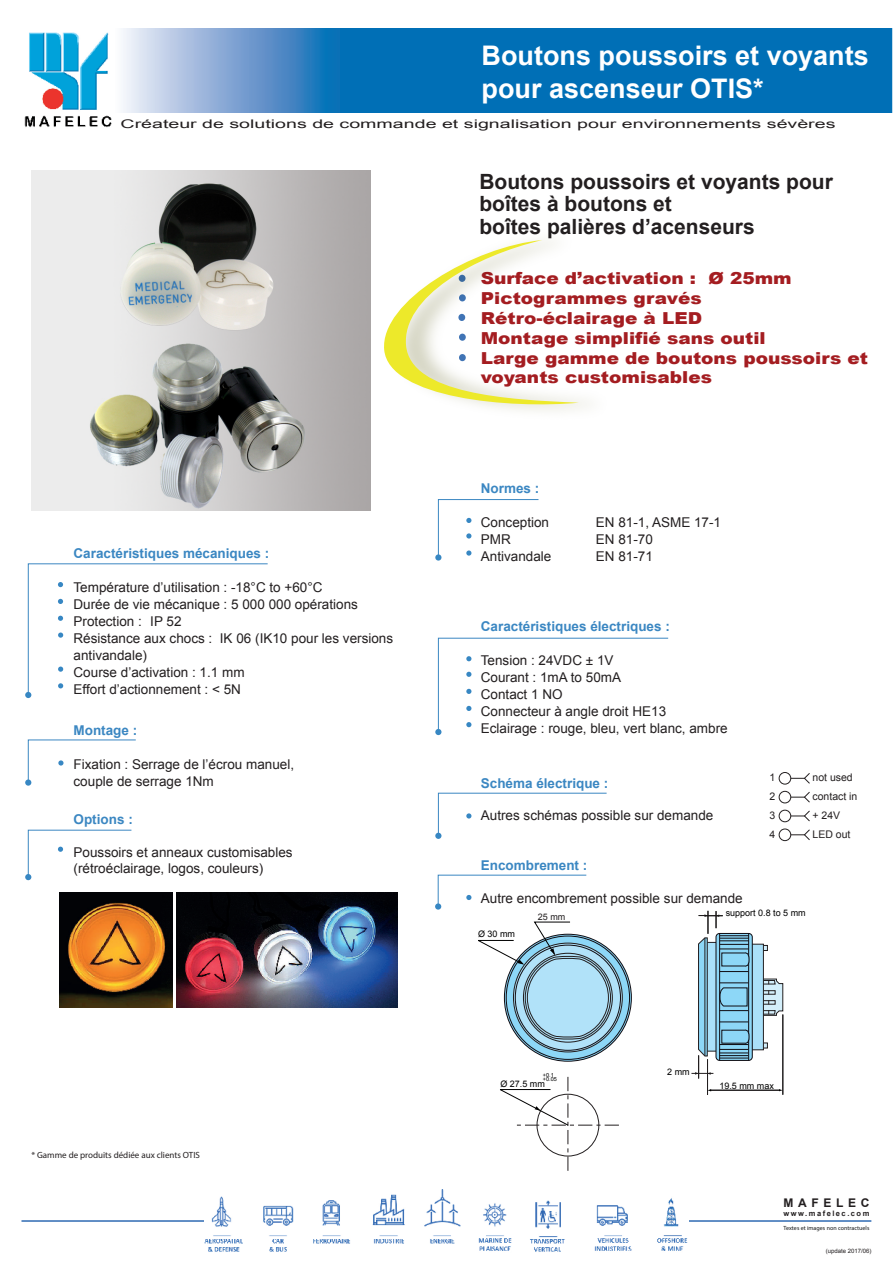
<style>
.page{position:relative;width:893px;height:1263px;background:#fff}
.page>*{position:absolute;margin:0;border:0;box-sizing:border-box;transform-origin:0 0}
.t1{font:700 27px/32.4px "Arial";color:#fff}
.t2{font:700 21px/22.5px "Arial";color:#231f20}
.t3{font:900 16.5px/19.8px "Arial";color:#a41d21;scale:1.12 1}
.t4{font:13.5px/17px "Arial";color:#231f20}
.t5{font:700 13.5px "Arial";color:#3b87c2}
.t6{font:700 12px "Arial";letter-spacing:.39em;color:#231f20}
.t7{font:11.85px "Arial";color:#231f20;scale:1.65 1}
.t8{font:10.5px/19px "Arial";color:#231f20}
.t9{font:9px "Arial";color:#000}
.t10{font:9px "Myriad";color:#231f20}
.t11{font:9px "Arial";color:#231f20}
.t12{font:700 7.5px "Arial";letter-spacing:.2em;color:#231f20}
.t13{font:6px "Myriad";letter-spacing:.005em;color:#121516}
.t14{font:6px "Arial";color:#231f20}
.t15{font:5.55px/4.5px "Arial";color:#000}
</style>
<div class="page">
<svg style="left:123px;top:28px;width:767px;height:84px;background:#237fbe"></svg>
<img style="left:25px;top:32px;width:87px;height:96px">
<svg style="left:384px;top:240px;width:195px;height:169px"></svg>
<svg style="left:506px;top:936px;width:124px;height:123px"></svg>
<svg style="left:513px;top:943px;width:109px;height:109px"></svg>
<svg style="left:478px;top:922px;width:133px;height:118px"></svg>
<div style="left:435px;top:554px;width:6px;height:7px;background:#3787c3;border-radius:50%"></div>
<svg style="left:25px;top:563px;width:243px;height:135px"></svg>
<svg style="left:435px;top:637px;width:234px;height:98px"></svg>
<svg style="left:438px;top:499px;width:101px;height:59px"></svg>
<div style="left:458px;top:314px;width:7px;height:7px;background:#4074b5;border-radius:50%"></div>
<div style="left:779px;top:772px;width:12px;height:12px;border:1px solid #231f20;border-radius:50%"></div>
<svg style="left:791px;top:773px;width:19px;height:11px"></svg>
<div style="left:779px;top:791px;width:12px;height:12px;border:1px solid #231f20;border-radius:50%"></div>
<svg style="left:791px;top:791px;width:19px;height:12px"></svg>
<div style="left:779px;top:810px;width:12px;height:12px;border:1px solid #231f20;border-radius:50%"></div>
<svg style="left:791px;top:810px;width:19px;height:12px"></svg>
<div style="left:779px;top:829px;width:12px;height:12px;border:1px solid #231f20;border-radius:50%"></div>
<svg style="left:791px;top:829px;width:19px;height:11px"></svg>
<hr style="left:707px;top:1059px;width:1px;height:36px;background:#231f20">
<hr style="left:782px;top:1014px;width:1px;height:81px;background:#231f20">
<hr style="left:710px;top:1090px;width:70px;height:1px;background:#231f20">
<svg style="left:764px;top:978px;width:20px;height:38px"></svg>
<svg style="left:764px;top:945px;width:4px;height:6px"></svg>
<svg style="left:764px;top:1042px;width:4px;height:6px"></svg>
<div style="left:728px;top:944px;width:36px;height:106px;background:#aae0f9;border:1px solid #231f20"></div>
<div style="left:716px;top:933px;width:36px;height:127px;background:linear-gradient(to bottom,#8dd7f7,#8dd7f7);border-radius:4px"></div>
<div style="left:716px;top:933px;width:37px;height:128px;border:1px solid #0f0c12;border-radius:4px"></div>
<svg style="left:691px;top:911px;width:58px;height:167px"></svg>
<svg style="left:500px;top:1077px;width:119px;height:94px"></svg>
<svg style="left:28px;top:739px;width:108px;height:44px"></svg>
<div style="left:25px;top:779px;width:6px;height:7px;background:#3787c3;border-radius:50%"></div>
<svg style="left:435px;top:792px;width:172px;height:47px"></svg>
<svg style="left:25px;top:829px;width:107px;height:51px"></svg>
<svg style="left:437px;top:874px;width:150px;height:34px"></svg>
<div style="left:435px;top:903px;width:6px;height:7px;background:#3787c3;border-radius:50%"></div>
<img style="left:176px;top:892px;width:221px;height:115px">
<img style="left:60px;top:892px;width:112px;height:115px">
<img style="left:31px;top:341px;width:340px;height:170px">
<img style="left:31px;top:171px;width:340px;height:170px">
<hr style="left:21px;top:1220px;width:205px;height:2px;background:#2e6ab3">
<hr style="left:667px;top:1220px;width:204px;height:2px;background:#2e6ab3">
<img style="left:204px;top:1190px;width:485px;height:62px">
<h1 class="t1" style="left:482px;top:40px;width:389px">Boutons poussoirs et voyants pour ascenseur OTIS*</h1>
<p class="t7" style="left:121px;top:116px;width:435px">Créateur de solutions de commande et signalisation pour environnements sévères</p>
<h2 class="t2" style="left:479px;top:171px;width:355px">Boutons poussoirs et voyants pour boîtes à boutons et<br>boîtes palières d’acenseurs</h2>
<p class="t5" style="left:74px;top:544px;width:197px">Caractéristiques mécaniques :</p>
<p class="t4" style="left:74px;top:579px;width:321px">Température d’utilisation : -18°C to +60°C<br>Durée de vie mécanique : 5 000 000 opérations<br>Protection : IP 52<br>Résistance aux chocs : IK 06 (IK10 pour les versions antivandale)<br>Course d’activation : 1.1 mm<br>Effort d’actionnement : &lt; 5N</p>
<p class="t5" style="left:74px;top:721px;width:65px">Montage :</p>
<p class="t4" style="left:74px;top:755px;width:222px">Fixation : Serrage de l’écrou manuel, couple de serrage 1Nm</p>
<p class="t5" style="left:74px;top:810px;width:61px">Options :</p>
<p class="t4" style="left:74px;top:844px;width:221px;line-height:16.5px">Poussoirs et anneaux customisables (rétroéclairage, logos, couleurs)</p>
<p class="t10" style="left:31px;top:1149px;width:170px">* Gamme de produits dédiée aux clients OTIS</p>
<p class="t3" style="left:481px;top:268px;width:347px">Surface d’activation : Ø 25mm<br>Pictogrammes gravés<br>Rétro-éclairage à LED<br>Montage simplifié sans outil<br>Large gamme de boutons poussoirs et voyants customisables</p>
<p class="t5" style="left:481px;top:479px;width:60px">Normes :</p>
<p class="t4" style="left:481px;top:514px;width:70px">Conception</p>
<p class="t4" style="left:596px;top:514px;width:127px">EN 81-1, ASME 17-1</p>
<p class="t4" style="left:481px;top:531px;width:31px">PMR</p>
<p class="t4" style="left:596px;top:531px;width:59px">EN 81-70</p>
<p class="t4" style="left:481px;top:548px;width:72px">Antivandale</p>
<p class="t4" style="left:596px;top:548px;width:59px">EN 81-71</p>
<p class="t5" style="left:481px;top:617px;width:191px">Caractéristiques électriques :</p>
<p class="t4" style="left:481px;top:652px;width:248px">Tension : 24VDC ± 1V<br>Courant : 1mA to 50mA<br>Contact 1 NO<br>Connecteur à angle droit HE13<br>Eclairage : rouge, bleu, vert blanc, ambre</p>
<p class="t8" style="left:769px;top:768px;width:7px;text-align:justify">1<br>2<br>3<br>4</p>
<p class="t8" style="left:812px;top:768px;width:46px">not used contact in + 24V<br>LED out</p>
<p class="t5" style="left:481px;top:774px;width:129px">Schéma électrique :</p>
<p class="t4" style="left:481px;top:807px;width:234px">Autres schémas possible sur demande</p>
<p class="t5" style="left:481px;top:856px;width:108px">Encombrement :</p>
<p class="t4" style="left:481px;top:890px;width:263px">Autre encombrement possible sur demande</p>
<p class="t9" style="left:478px;top:928px;width:39px">Ø 30 mm</p>
<p class="t9" style="left:726px;top:907px;width:82px">support 0.8 to 5 mm</p>
<p class="t11" style="left:538px;top:911px;width:29px">25 mm</p>
<p class="t15" style="left:543px;top:1072px;width:16px">+0.1 +0.05</p>
<p class="t9" style="left:500px;top:1077px;width:46px">Ø 27.5 mm</p>
<p class="t9" style="left:667px;top:1066px;width:24px">2 mm</p>
<p class="t9" style="left:719px;top:1079px;width:56px">19.5 mm max</p>
<p class="t6" style="left:783px;top:1195px;width:87px">MAFELEC</p>
<p class="t12" style="left:783px;top:1208px;width:87px">www.mafelec.com</p>
<p class="t13" style="left:783px;top:1224px;width:87px">Textes et images non contractuels</p>
<p class="t14" style="left:826px;top:1247px;width:47px">(update 2017/06)</p>
</div>
